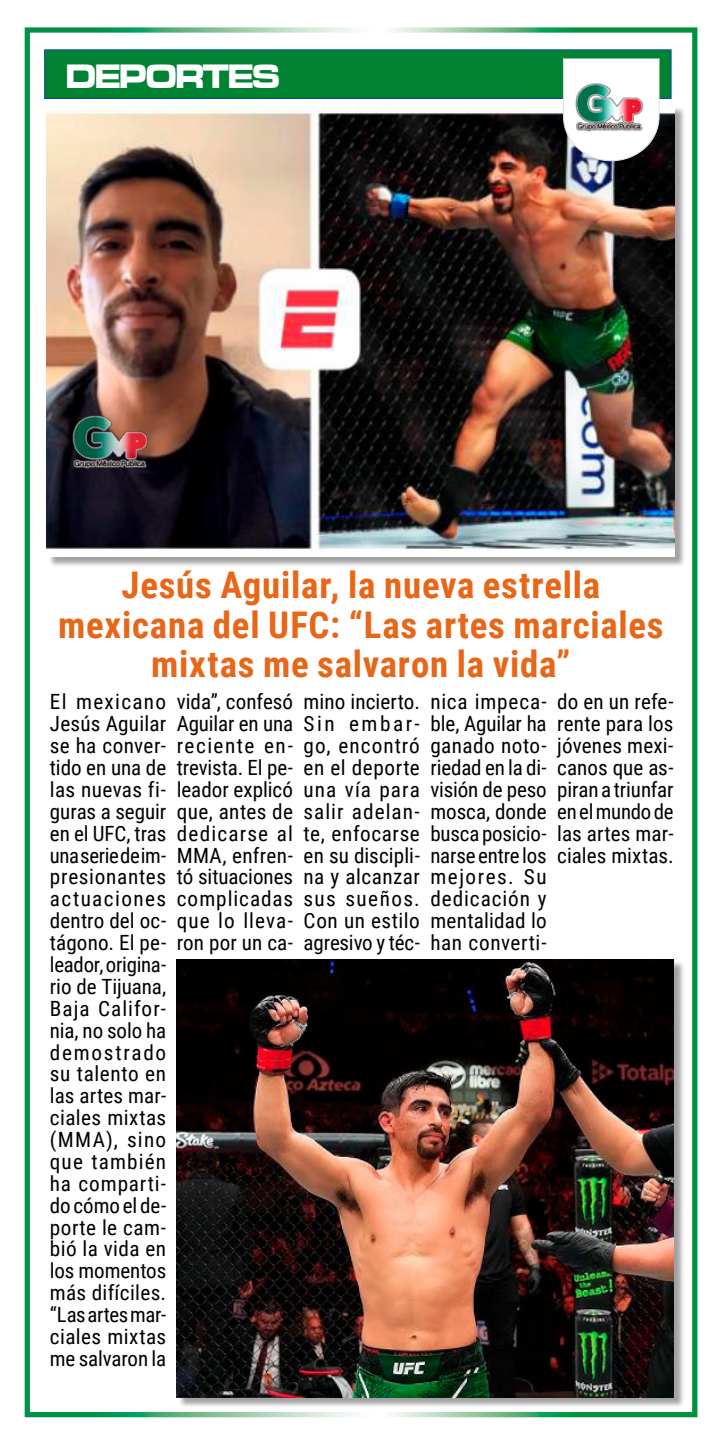
<style>
.page{position:relative;width:720px;height:1439px;background:#fff}
.page>*{position:absolute;margin:0;border:0;box-sizing:border-box;transform-origin:0 0}
.t1{font:700 36.75px/39.4px "Roboto Condensed";letter-spacing:.02em;color:#e86618;text-align:center}
.t2{font:35px "Microgramma D Bold Exte";letter-spacing:-.03em;color:#fff;scale:.9 1}
.t3{font:21px/21.9px "Roboto Condensed";letter-spacing:.01em;color:#000;text-align:justify}
</style>
<div class="page">
<div style="left:25px;top:27px;width:672px;height:1390px;border:5px solid #fff"></div>
<div style="left:48px;top:107px;width:637px;height:460px;background:#000;opacity:.37"></div>
<img style="left:47px;top:105px;width:627px;height:451px">
<div style="left:178px;top:960px;width:506px;height:448px;background:#000;opacity:.37"></div>
<img style="left:177px;top:959px;width:496px;height:438px">
<img style="left:57px;top:385px;width:110px;height:110px">
<div style="left:44px;top:49px;width:627px;height:50px;background:#008233;border:1px solid #00499a"></div>
<svg style="left:563px;top:58px;width:96px;height:103px"></svg>
<h2 class="t2" style="left:66px;top:53px;width:239px">DEPORTES</h2>
<h1 class="t1" style="left:58px;top:564px;width:606px">Jesús Aguilar, la nueva estrella mexicana del UFC: “Las artes marciales mixtas me salvaron la vida”</h1>
<p class="t3" style="left:50px;top:690px;width:118px">El mexicano Jesús Aguilar se ha conver&shy;tido en una de las nuevas fi&shy;guras a seguir en el UFC, tras una serie de im&shy;presionantes actuaciones dentro del oc&shy;tágono. El pe&shy;leador, origina&shy;rio de Tijuana, Baja Califor&shy;nia, no solo ha demostrado su talento en las artes mar&shy;ciales mixtas (MMA), sino que también ha comparti&shy;do cómo el de&shy;porte le cam&shy;bió la vida en los momentos más difíciles. “Las artes mar&shy;ciales mixtas me salvaron la</p>
<p class="t3" style="left:177px;top:690px;width:118px">vida”, confesó Aguilar en una reciente en&shy;trevista. El pe&shy;leador explicó que, antes de dedicarse al MMA, enfren&shy;tó situaciones complicadas que lo lleva&shy;ron por un ca-</p>
<p class="t3" style="left:303px;top:690px;width:118px">mino incierto.<br>Sin embar&shy;go, encontró en el deporte una vía para salir adelan&shy;te, enfocarse en su discipli&shy;na y alcanzar sus sueños.<br>Con un estilo agresivo y téc-</p>
<p class="t3" style="left:430px;top:690px;width:118px">nica impeca&shy;ble, Aguilar ha ganado noto&shy;riedad en la di&shy;visión de peso mosca, donde busca posicio&shy;narse entre los mejores. Su dedicación y mentalidad lo han converti-</p>
<p class="t3" style="left:557px;top:690px;width:118px">do en un refe&shy;rente para los jóvenes mexi&shy;canos que as&shy;piran a triunfar en el mundo de las artes mar&shy;ciales mixtas.</p>
</div>
